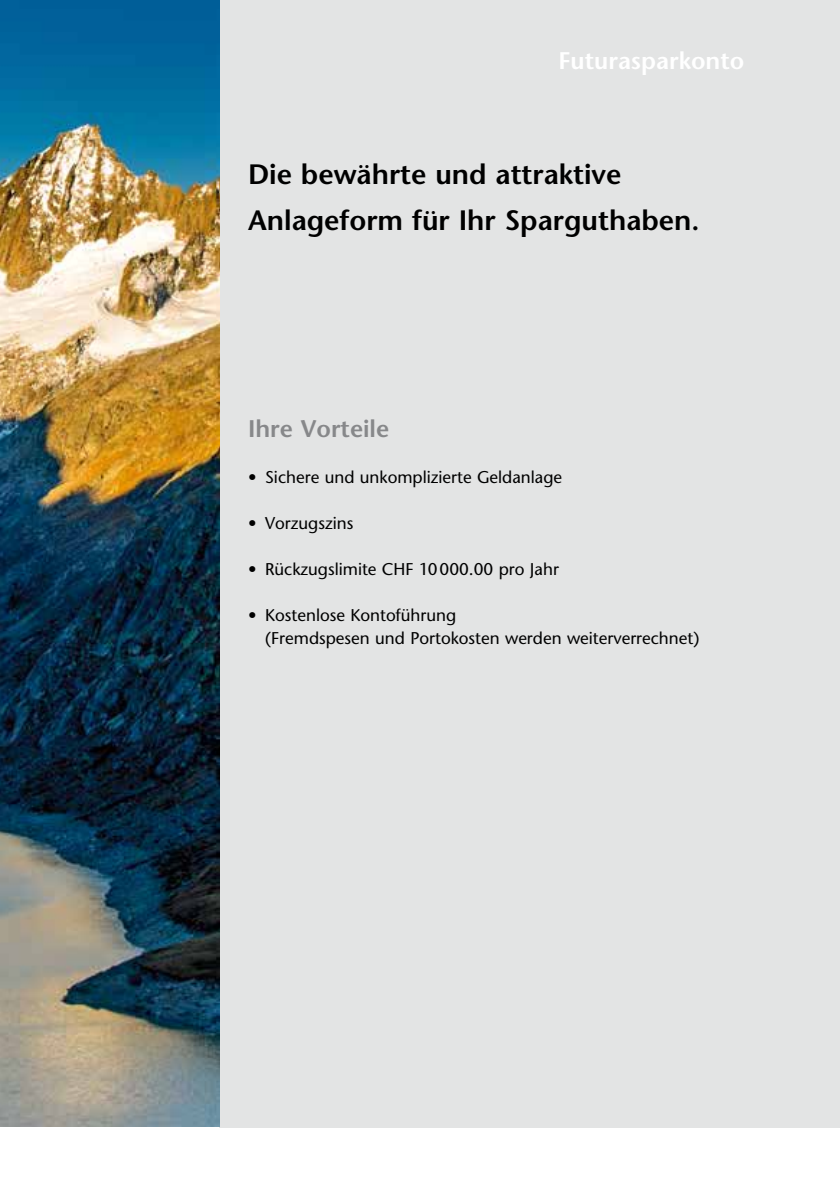
<style>
.page{position:relative;width:840px;height:1191px;background:#fff}
.page>*{position:absolute;margin:0;border:0;box-sizing:border-box;transform-origin:0 0}
.t1{font:600 28px/46px "Stone Sans Std";color:#000}
.t2{font:600 24px "Stone Sans Std";color:#fff}
.t3{font:600 24px "Stone Sans Std";color:#87888a}
.t4{font:500 17px/23px "Stone Sans Std";color:#000}
</style>
<div class="page">
<div style="left:219px;top:0;width:620px;height:1127px;background:#e3e4e4"></div>
<img style="left:0;top:0;width:219px;height:1126px">
<h2 class="t2" style="left:558px;top:46px;width:187px">Futurasparkonto</h2>
<h1 class="t1" style="left:248px;top:151px;width:453px">Die bewährte und attraktive<br>Anlageform für Ihr Sparguthaben.</h1>
<h2 class="t3" style="left:248px;top:414px;width:142px">Ihre Vorteile</h2>
<p class="t4" style="left:248px;top:466px;width:315px">• Sichere und unkomplizierte Geldanlage</p>
<p class="t4" style="left:248px;top:512px;width:107px">• Vorzugszins</p>
<p class="t4" style="left:248px;top:558px;width:312px">• Rückzugslimite CHF 10000.00 pro Jahr</p>
<p class="t4" style="left:265px;top:604px;width:435px;text-indent:-17px">• Kostenlose Kontoführung<br>(Fremdspesen und Portokosten werden weiterverrechnet)</p>
</div>
